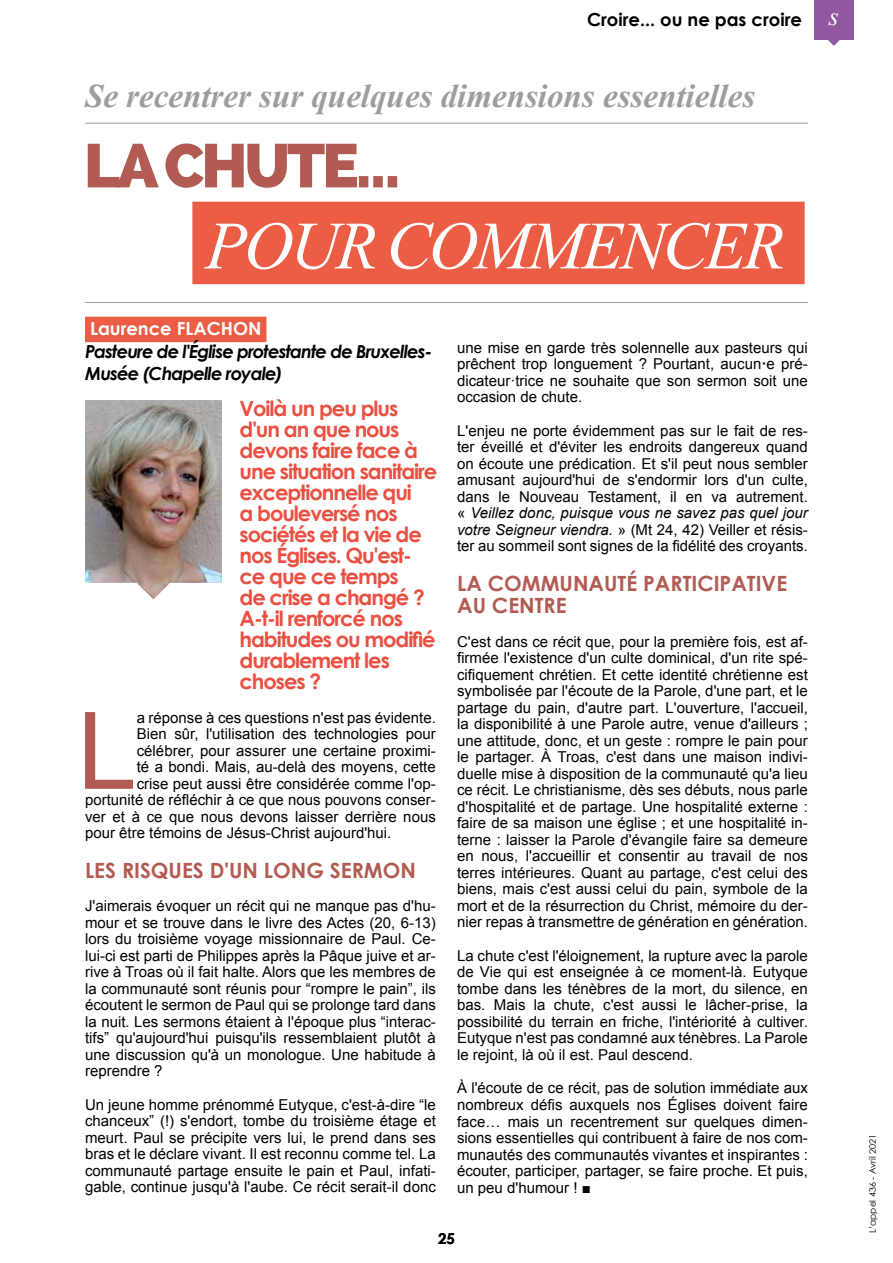
<style>
.page{position:relative;width:893px;height:1263px;background:#fff}
.page>*{position:absolute;margin:0;border:0;box-sizing:border-box;transform-origin:0 0}
.t1{font:107.25px "Arial";color:#b25b53}
.t2{font:italic 67.5px "Times New Roman";letter-spacing:-.04em;color:#fff}
.t3{font:800 61.5px "Raleway";letter-spacing:-.05em;color:#b25b53}
.t4{font:italic 700 33px "Times New Roman";color:#9d9d9c}
.t5{font:italic 26.1px "Times New Roman";color:#fff}
.t6{font:700 21px/21px "Century Gothic";letter-spacing:-.05em;color:#ea5042}
.t7{font:700 21px/22.5px "Century Gothic";color:#b25b53}
.t8{font:italic 700 18px/22.5px "Century Gothic";letter-spacing:-.05em;color:#000}
.t9{font:700 18px "Century Gothic";color:#000}
.t10{font:700 18px "Century Gothic";color:#fff}
.t11{font:15px/16.5px "Arial";color:#000;text-align:justify}
.t12{font:700 15px "Century Gothic";color:#000}
.t13{font:9px "Century Gothic";color:#000}
.s1{font-weight:700;font-size:15.75px;color:#18191a}
.s2{font-style:italic}
</style>
<div class="page">
<div style="left:814px;top:0;width:40px;height:39px;background:#91579f"></div>
<svg style="left:827px;top:39px;width:13px;height:7px"></svg>
<hr style="left:85px;top:123px;width:723px;height:1px;background:#9d9d9c">
<hr style="left:85px;top:302px;width:723px;height:1px;background:#9d9d9c">
<div style="left:192px;top:202px;width:613px;height:82px;background:#eb5d45"></div>
<img style="left:85px;top:400px;width:137px;height:199px">
<div style="left:85px;top:317px;width:181px;height:25px;background:#eb5d45"></div>
<p class="t9" style="left:587px;top:8px;width:216px">Croire... ou ne pas croire</p>
<h3 class="t5" style="left:829px;top:2px;width:12px">s</h3>
<h3 class="t4" style="left:85px;top:78px;width:672px">Se recentrer sur quelques dimensions essentielles</h3>
<h3 class="t3" style="left:84px;top:130px;width:318px">LA CHUTE…</h3>
<h2 class="t2" style="left:205px;top:208px;width:581px">POUR COMMENCER</h2>
<p class="t10" style="left:90px;top:317px;width:173px">Laurence FLACHON</p>
<p class="t8" style="left:85px;top:340px;width:349px">Pasteure de l'Église protestante de Bruxelles-<br>Musée (Chapelle royale)</p>
<p class="t6" style="left:240px;top:397px;width:199px">Voilà un peu plus d'un an que nous devons faire face à une situation sanitaire exceptionnelle qui<br>a bouleversé nos sociétés et la vie de nos Églises. Qu'est&shy;ce que ce temps<br>de crise a changé ?<br>A-t-il renforcé nos habitudes ou modifié durablement les choses ?</p>
<h1 class="t1" style="left:77px;top:692px;width:61px">L</h1>
<p class="t11" style="left:137px;top:709px;width:301px">a réponse à ces questions n'est pas évidente.</p>
<p class="t11" style="left:137px;top:726px;width:301px">Bien sûr, l'utilisation des technologies pour</p>
<p class="t11" style="left:137px;top:742px;width:301px">célébrer, pour assurer une certaine proximi-</p>
<p class="t11" style="left:137px;top:759px;width:300px">té a bondi. Mais, au-delà des moyens, cette</p>
<p class="t11" style="left:137px;top:775px;width:301px">crise peut aussi être considérée comme l'op-</p>
<p class="t11" style="left:85px;top:792px;width:352px">portunité de réfléchir à ce que nous pouvons conser-</p>
<p class="t11" style="left:85px;top:808px;width:352px">ver et à ce que nous devons laisser derrière nous</p>
<p class="t11" style="left:85px;top:825px;width:308px">pour être témoins de Jésus-Christ aujourd'hui.</p>
<h3 class="t7" style="left:85px;top:858px;width:332px">LES RISQUES D'UN LONG SERMON</h3>
<p class="t11" style="left:85px;top:898px;width:352px">J'aimerais évoquer un récit qui ne manque pas d'hu&shy;mour et se trouve dans le livre des Actes (20, 6-13) lors du troisième voyage missionnaire de Paul. Ce&shy;lui-ci est parti de Philippes après la Pâque juive et ar&shy;rive à Troas où il fait halte. Alors que les membres de la communauté sont réunis pour “rompre le pain”, ils écoutent le sermon de Paul qui se prolonge tard dans la nuit. Les sermons étaient à l'époque plus “interac&shy;tifs” qu'aujourd'hui puisqu'ils ressemblaient plutôt à une discussion qu'à un monologue. Une habitude à reprendre ?</p>
<p class="t11" style="left:85px;top:1096px;width:352px">Un jeune homme prénommé Eutyque, c'est-à-dire “le chanceux” (!) s'endort, tombe du troisième étage et meurt. Paul se précipite vers lui, le prend dans ses bras et le déclare vivant. Il est reconnu comme tel. La communauté partage ensuite le pain et Paul, infati&shy;gable, continue jusqu'à l'aube. Ce récit serait-il donc</p>
<p class="t11" style="left:457px;top:339px;width:352px">une mise en garde très solennelle aux pasteurs qui prêchent trop longuement ? Pourtant, aucun<span class="s1">·</span>e pré&shy;dicateur·trice ne souhaite que son sermon soit une occasion de chute.</p>
<p class="t11" style="left:457px;top:422px;width:352px">L'enjeu ne porte évidemment pas sur le fait de res&shy;ter éveillé et d'éviter les endroits dangereux quand on écoute une prédication. Et s'il peut nous sembler amusant aujourd'hui de s'endormir lors d'un culte, dans le Nouveau Testament, il en va autrement. « <span class="s2">Veillez donc, puisque vous ne savez pas quel jour votre Seigneur viendra.</span> » (Mt 24, 42) Veiller et résis&shy;ter au sommeil sont signes de la fidélité des croyants.</p>
<h3 class="t7" style="left:457px;top:571px;width:332px">LA COMMUNAUTÉ PARTICIPATIVE<br>AU CENTRE</h3>
<p class="t11" style="left:457px;top:633px;width:352px">C'est dans ce récit que, pour la première fois, est af&shy;firmée l'existence d'un culte dominical, d'un rite spé&shy;cifiquement chrétien. Et cette identité chrétienne est symbolisée par l'écoute de la Parole, d'une part, et le partage du pain, d'autre part. L'ouverture, l'accueil, la disponibilité à une Parole autre, venue d'ailleurs ; une attitude, donc, et un geste : rompre le pain pour le partager. À Troas, c'est dans une maison indivi&shy;duelle mise à disposition de la communauté qu'a lieu ce récit. Le christianisme, dès ses débuts, nous parle d'hospitalité et de partage. Une hospitalité externe : faire de sa maison une église ; et une hospitalité in&shy;terne : laisser la Parole d'évangile faire sa demeure en nous, l'accueillir et consentir au travail de nos terres intérieures. Quant au partage, c'est celui des biens, mais c'est aussi celui du pain, symbole de la mort et de la résurrection du Christ, mémoire du der&shy;nier repas à transmettre de génération en génération.</p>
<p class="t11" style="left:457px;top:947px;width:352px">La chute c'est l'éloignement, la rupture avec la parole de Vie qui est enseignée à ce moment-là. Eutyque tombe dans les ténèbres de la mort, du silence, en bas. Mais la chute, c'est aussi le lâcher-prise, la possibilité du terrain en friche, l'intériorité à cultiver.<br>Eutyque n'est pas condamné aux ténèbres. La Parole le rejoint, là où il est. Paul descend.</p>
<p class="t11" style="left:457px;top:1080px;width:352px">À l'écoute de ce récit, pas de solution immédiate aux nombreux défis auxquels nos Églises doivent faire face… mais un recentrement sur quelques dimen&shy;sions essentielles qui contribuent à faire de nos com&shy;munautés des communautés vivantes et inspirantes : écouter, participer, partager, se faire proche. Et puis, un peu d'humour ! ■</p>
<p class="t12" style="left:438px;top:1229px;width:18px">25</p>
<p class="t13" style="left:867px;top:1233px;width:101px;rotate:-90deg">L’appel 436 - Avril 2021</p>
</div>
